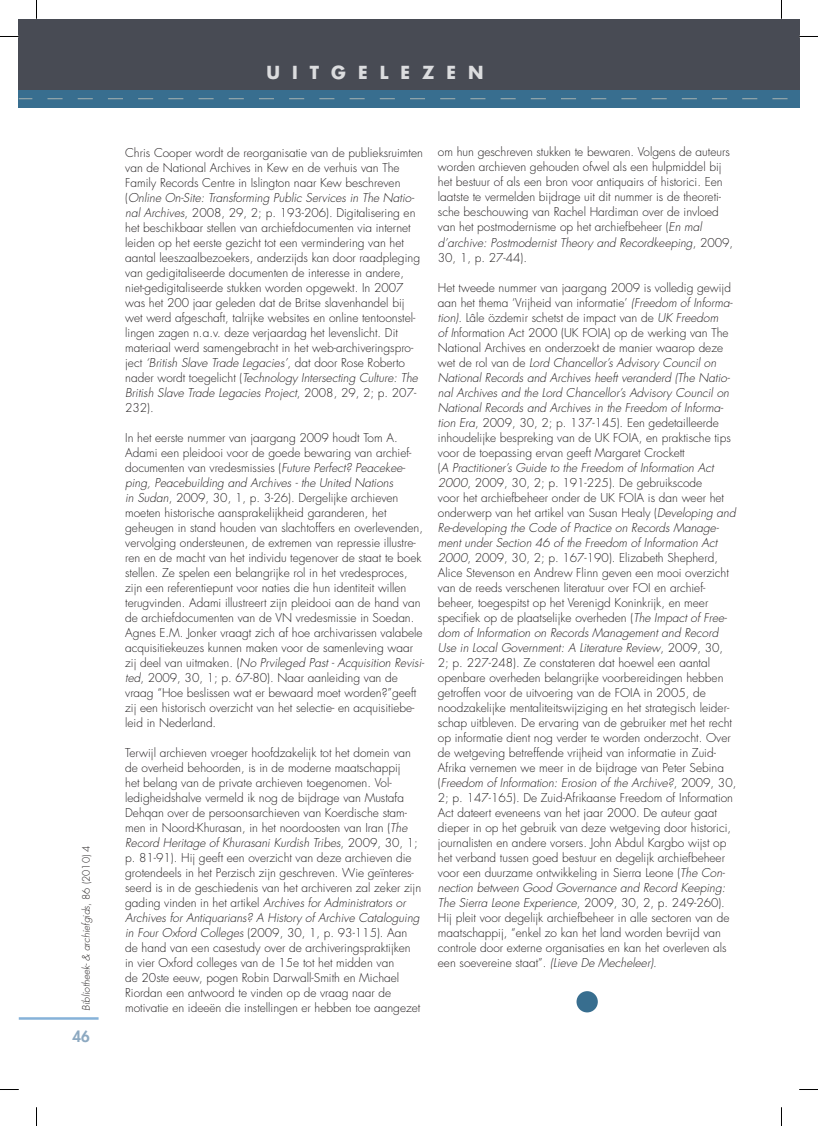
<style>
.page{position:relative;width:818px;height:1126px;background:#fff}
.page>*{position:absolute;margin:0;border:0;box-sizing:border-box;transform-origin:0 0}
.t1{font:700 17.5px "Futura";color:#dcdddf}
.t2{font:800 15px "Futura";color:#8da9c1}
.t3{font:300 11.88px/15px "Futura";color:#231f20}
.t4{font:italic 300 10px "Futura";color:#231f20}
.s1{font-style:normal}
.s2{font-style:italic}
</style>
<div class="page">
<hr style="left:19px;top:1017px;width:79px;height:2px;background:#86b2d9">
<div style="left:576px;top:991px;width:21px;height:21px;background:#386e8f;border-radius:50%"></div>
<div style="left:19px;top:19px;width:779px;height:88px;background:#484b54"></div>
<div style="left:19px;top:90px;width:779px;height:17px;background:#386e8f"></div>
<img style="left:19px;top:98px;width:768px;height:1px">
<svg style="left:0;top:36px;width:19px;height:1px"></svg>
<svg style="left:798px;top:36px;width:19px;height:1px"></svg>
<svg style="left:0;top:1089px;width:19px;height:1px"></svg>
<svg style="left:799px;top:1089px;width:18px;height:1px"></svg>
<svg style="left:36px;top:0;width:1px;height:19px"></svg>
<svg style="left:36px;top:1107px;width:1px;height:18px"></svg>
<p class="t4" style="left:80px;top:1010px;width:167px;rotate:-90deg">Bibliotheek- &amp; archiefgids<span class="s1">, 86 (2010) 4</span></p>
<p class="t2" style="left:72px;top:1026px;width:19px">46</p>
<h1 class="t1" style="left:266px;top:60px;width:218px">U I T G E L E Z E N</h1>
<p class="t3" style="left:125px;top:145px;width:299px">Chris Cooper wordt de reorganisatie van de publieksruimten van de National Archives in Kew en de verhuis van The Family Records Centre in Islington naar Kew beschreven (<span class="s2">Online On-Site: Transforming Public Services in The Natio&shy;nal Archives</span>, 2008, 29, 2; p. 193-206). Digitalisering en het beschikbaar stellen van archiefdocumenten via internet leiden op het eerste gezicht tot een vermindering van het aantal leeszaalbezoekers, anderzijds kan door raadpleging van gedigitaliseerde documenten de interesse in andere, niet-gedigitaliseerde stukken worden opgewekt. In 2007 was het 200 jaar geleden dat de Britse slavenhandel bij wet werd afgeschaft, talrijke websites en online tentoonstel&shy;lingen zagen n.a.v. deze verjaardag het levenslicht. Dit materiaal werd samengebracht in het web-archiveringspro&shy;ject <span class="s2">‘British Slave Trade Legacies’</span>, dat door Rose Roberto nader wordt toegelicht (<span class="s2">Technology Intersecting Culture: The British Slave Trade Legacies Project</span>, 2008, 29, 2; p. 207- 232).</p>
<p class="t3" style="left:125px;top:430px;width:300px">In het eerste nummer van jaargang 2009 houdt Tom A.<br>Adami een pleidooi voor de goede bewaring van archief&shy;documenten van vredesmissies (<span class="s2">Future Perfect? Peacekee&shy;ping, Peacebuilding and Archives - the United Nations<br>in Sudan</span>, 2009, 30, 1, p. 3-26). Dergelijke archieven moeten historische aansprakelijkheid garanderen, het geheugen in stand houden van slachtoffers en overlevenden, vervolging ondersteunen, de extremen van repressie illustre&shy;ren en de macht van het individu tegenover de staat te boek stellen. Ze spelen een belangrijke rol in het vredesproces, zijn een referentiepunt voor naties die hun identiteit willen terugvinden. Adami illustreert zijn pleidooi aan de hand van de archiefdocumenten van de VN vredesmissie in Soedan.<br>Agnes E.M. Jonker vraagt zich af hoe archivarissen valabele acquisitiekeuzes kunnen maken voor de samenleving waar zij deel van uitmaken. (<span class="s2">No Prvileged Past - Acquisition Revisi&shy;ted</span>, 2009, 30, 1; p. 67-80). Naar aanleiding van de vraag “Hoe beslissen wat er bewaard moet worden?”geeft zij een historisch overzicht van het selectie- en acquisitiebe&shy;leid in Nederland.</p>
<p class="t3" style="left:125px;top:745px;width:297px">Terwijl archieven vroeger hoofdzakelijk tot het domein van de overheid behoorden, is in de moderne maatschappij<br>het belang van de private archieven toegenomen. Vol&shy;ledigheidshalve vermeld ik nog de bijdrage van Mustafa Dehqan over de persoonsarchieven van Koerdische stam&shy;men in Noord-Khurasan, in het noordoosten van Iran (<span class="s2">The Record Heritage of Khurasani Kurdish Tribes</span>, 2009, 30, 1; p. 81-91). Hij geeft een overzicht van deze archieven die grotendeels in het Perzisch zijn geschreven. Wie geïnteres&shy;seerd is in de geschiedenis van het archiveren zal zeker zijn gading vinden in het artikel <span class="s2">Archives for Administrators or Archives for Antiquarians? A History of Archive Cataloguing in Four Oxford Colleges</span> (2009, 30, 1, p. 93-115). Aan de hand van een casestudy over de archiveringspraktijken in vier Oxford colleges van de 15e tot het midden van<br>de 20ste eeuw, pogen Robin Darwall-Smith en Michael Riordan een antwoord te vinden op de vraag naar de motivatie en ideeën die instellingen er hebben toe aangezet</p>
<p class="t3" style="left:437px;top:145px;width:297px">om hun geschreven stukken te bewaren. Volgens de auteurs worden archieven gehouden ofwel als een hulpmiddel bij het bestuur of als een bron voor antiquairs of historici. Een laatste te vermelden bijdrage uit dit nummer is de theoreti&shy;sche beschouwing van Rachel Hardiman over de invloed van het postmodernisme op het archiefbeheer (<span class="s2">En mal d’archive: Postmodernist Theory and Recordkeeping</span>, 2009, 30, 1, p. 27-44).</p>
<p class="t3" style="left:437px;top:280px;width:300px">Het tweede nummer van jaargang 2009 is volledig gewijd aan het thema ‘Vrijheid van informatie’ <span class="s2">(Freedom of Informa&shy;tion)</span>. Lâle özdemir schetst de impact van de <span class="s2">UK Freedom<br>of I</span>nformation Act 2000 (UK FOIA) op de werking van The National Archives en onderzoekt de manier waarop deze wet de rol van de <span class="s2">Lord Chancellor’s Advisory Council on National Records and Archives heeft veranderd (The Natio&shy;nal Archives and the Lord Chancellor’s Advisory Council on National Records and Archives in the Freedom of Informa&shy;tion Era</span>, 2009, 30, 2; p. 137-145). Een gedetailleerde inhoudelijke bespreking van de UK FOIA, en praktische tips voor de toepassing ervan geeft Margaret Crockett<br>(<span class="s2">A Practitioner’s Guide to the Freedom of Information Act 2000</span>, 2009, 30, 2; p. 191-225). De gebruikscode<br>voor het archiefbeheer onder de UK FOIA is dan weer het onderwerp van het artikel van Susan Healy (<span class="s2">Developing and Re-developing the Code of Practice on Records Manage&shy;ment under Section 46 of the Freedom of Information Act 2000</span>, 2009, 30, 2; p. 167-190). Elizabeth Shepherd, Alice Stevenson en Andrew Flinn geven een mooi overzicht van de reeds verschenen literatuur over FOI en archief&shy;beheer, toegespitst op het Verenigd Koninkrijk, en meer specifiek op de plaatselijke overheden (<span class="s2">The Impact of Free&shy;dom of Information on Records Management and Record Use in Local Government: A Literature Review</span>, 2009, 30, 2; p. 227-248). Ze constateren dat hoewel een aantal openbare overheden belangrijke voorbereidingen hebben getroffen voor de uitvoering van de FOIA in 2005, de noodzakelijke mentaliteitswijziging en het strategisch leider&shy;schap uitbleven. De ervaring van de gebruiker met het recht op informatie dient nog verder te worden onderzocht. Over de wetgeving betreffende vrijheid van informatie in Zuid-Afrika vernemen we meer in de bijdrage van Peter Sebina (<span class="s2">Freedom of Information: Erosion of the Archive?</span>, 2009, 30, 2; p. 147-165). De Zuid-Afrikaanse Freedom of Information Act dateert eveneens van het jaar 2000. De auteur gaat dieper in op het gebruik van deze wetgeving door historici, journalisten en andere vorsers. John Abdul Kargbo wijst op het verband tussen goed bestuur en degelijk archiefbeheer voor een duurzame ontwikkeling in Sierra Leone (<span class="s2">The Con&shy;nection between Good Governance and Record Keeping:<br>The Sierra Leone Experience</span>, 2009, 30, 2, p. 249-260).<br>Hij pleit voor degelijk archiefbeheer in alle sectoren van de maatschappij, “enkel zo kan het land worden bevrijd van controle door externe organisaties en kan het overleven als een soevereine staat”. <span class="s2">(Lieve De Mecheleer)</span>.</p>
</div>
